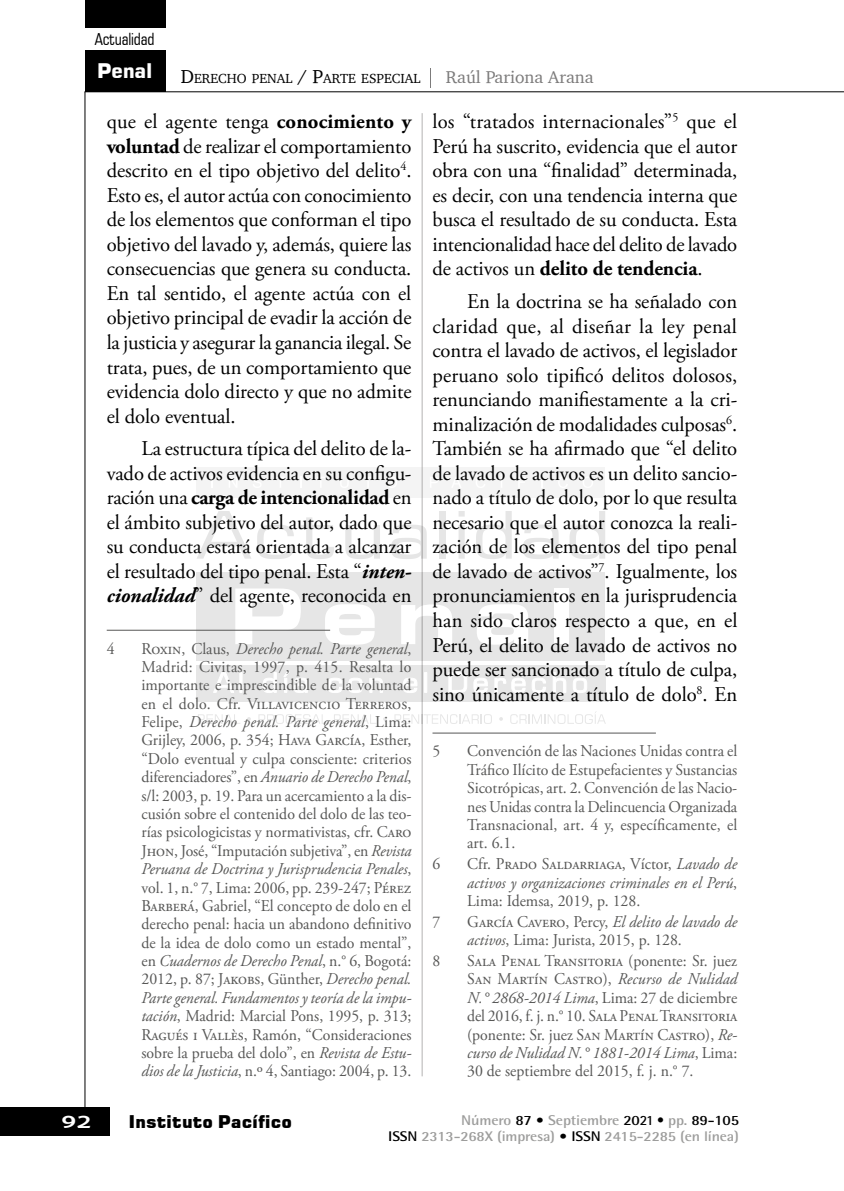
<style>
.page{position:relative;width:844px;height:1191px;background:#fff}
.page>*{position:absolute;margin:0;border:0;box-sizing:border-box;transform-origin:0 0}
.t1{font:21px/24.5px "Adobe Garamond Pro";letter-spacing:-.01em;color:#000;text-align:justify}
.t2{font:700 20.12px "Square 721 BT";letter-spacing:-.01em;color:#fff}
.t3{font:17.5px "Square 721 Blk";color:#000}
.t4{font:17.5px "Charter";color:#7c7b7b}
.t5{font:700 17.5px "Chianti BT";color:#fff;scale:1.45 1}
.t6{font:condensed 16.62px "Square 721 BT";letter-spacing:-.01em;color:#000}
.t7{font:16.45px/18.4px "Adobe Garamond Pro";color:#575756;text-align:justify;scale:.96 1}
.t8{font:700 14.17px "Rotis Semi Sans Std";letter-spacing:-.01em;color:#9d9d9c;scale:1.1 1}
.t9{font:700 14px "Rotis Semi Sans Std";letter-spacing:-.01em;color:#9d9d9c;scale:1.1 1}
.t10{font:13.47px "Charter";color:#000}
.s1{font-size:19.25px}
.s2{font-weight:700}
.s3{font-weight:700;font-style:italic}
.s4{font-style:italic}
.s5{color:#000}
.s6{font-family:"Rotis Sans Serif Std";color:#000}
</style>
<div class="page">
<div style="left:0;top:1107px;width:109px;height:29px;background:#000"></div>
<hr style="left:84px;top:92px;width:1px;height:1015px;background:#000">
<hr style="left:84px;top:91px;width:759px;height:1px;background:#000">
<div style="left:85px;top:51px;width:80px;height:41px;background:#000"></div>
<div style="left:85px;top:0;width:80px;height:27px;background:#000"></div>
<hr style="left:421px;top:113px;width:1px;height:963px;background:#b3b2b2">
<svg style="left:430px;top:68px;width:1px;height:20px"></svg>
<svg style="left:198px;top:714px;width:42px;height:10px"></svg>
<svg style="left:247px;top:717px;width:4px;height:4px"></svg>
<svg style="left:258px;top:714px;width:70px;height:10px"></svg>
<svg style="left:334px;top:714px;width:42px;height:10px"></svg>
<svg style="left:383px;top:717px;width:4px;height:4px"></svg>
<svg style="left:394px;top:714px;width:98px;height:10px"></svg>
<svg style="left:499px;top:717px;width:4px;height:4px"></svg>
<svg style="left:510px;top:712px;width:95px;height:12px"></svg>
<svg style="left:197px;top:511px;width:54px;height:47px"></svg>
<svg style="left:257px;top:524px;width:37px;height:35px"></svg>
<svg style="left:301px;top:517px;width:33px;height:42px"></svg>
<svg style="left:345px;top:525px;width:35px;height:34px"></svg>
<svg style="left:391px;top:524px;width:35px;height:35px"></svg>
<div style="left:439px;top:511px;width:6px;height:47px;background:#e6e6e6"></div>
<svg style="left:458px;top:511px;width:6px;height:47px"></svg>
<svg style="left:476px;top:511px;width:35px;height:48px"></svg>
<svg style="left:523px;top:524px;width:35px;height:35px"></svg>
<svg style="left:569px;top:511px;width:36px;height:48px"></svg>
<div style="left:196px;top:573px;width:409px;height:88px;background:#e6e6e6"></div>
<div style="left:196px;top:467px;width:409px;height:30px;background:#f4f4f4"></div>
<svg style="left:235px;top:588px;width:66px;height:56px"></svg>
<svg style="left:325px;top:604px;width:49px;height:40px"></svg>
<svg style="left:401px;top:604px;width:51px;height:40px"></svg>
<svg style="left:477px;top:604px;width:51px;height:40px"></svg>
<div style="left:554px;top:588px;width:15px;height:56px;background:#fff"></div>
<svg style="left:211px;top:477px;width:2px;height:11px"></svg>
<svg style="left:229px;top:477px;width:8px;height:10px"></svg>
<svg style="left:277px;top:477px;width:7px;height:10px"></svg>
<svg style="left:430px;top:477px;width:8px;height:10px"></svg>
<div style="left:196px;top:665px;width:409px;height:37px;background:#e6e6e6"></div>
<svg style="left:213px;top:672px;width:21px;height:20px"></svg>
<hr style="left:240px;top:672px;width:2px;height:20px;background:#fff">
<svg style="left:263px;top:672px;width:13px;height:21px"></svg>
<svg style="left:283px;top:672px;width:24px;height:21px"></svg>
<svg style="left:328px;top:678px;width:14px;height:15px"></svg>
<svg style="left:348px;top:678px;width:14px;height:15px"></svg>
<svg style="left:369px;top:678px;width:13px;height:14px"></svg>
<svg style="left:403px;top:678px;width:14px;height:15px"></svg>
<hr style="left:424px;top:672px;width:3px;height:20px;background:#fff">
<svg style="left:448px;top:672px;width:19px;height:20px"></svg>
<svg style="left:473px;top:678px;width:14px;height:15px"></svg>
<svg style="left:494px;top:678px;width:31px;height:15px"></svg>
<svg style="left:532px;top:678px;width:13px;height:15px"></svg>
<svg style="left:553px;top:672px;width:13px;height:20px"></svg>
<svg style="left:573px;top:678px;width:13px;height:15px"></svg>
<hr style="left:107px;top:630px;width:223px;height:1px;background:#575756">
<hr style="left:432px;top:733px;width:223px;height:1px;background:#575756">
<p class="t6" style="left:95px;top:29px;width:61px">Actualidad</p>
<p class="t2" style="left:97px;top:59px;width:57px">Penal</p>
<p class="t10" style="left:181px;top:67px;width:241px"><span class="s1">D</span>ERECHO PENAL <span class="s1">/ P</span>ARTE ESPECIAL</p>
<p class="t1" style="left:107px;top:110px;width:306px">que el agente tenga <span class="s2">conocimiento y voluntad</span> de realizar el comportamiento descrito en el tipo objetivo del delito<sup>4</sup>.<br>Esto es, el autor actúa con conocimiento de los elementos que conforman el tipo objetivo del lavado y, además, quiere las consecuencias que genera su conducta.<br>En tal sentido, el agente actúa con el objetivo principal de evadir la acción de la justicia y asegurar la ganancia ilegal. Se trata, pues, de un comportamiento que evidencia dolo directo y que no admite el dolo eventual.</p>
<p class="t1" style="left:107px;top:437px;width:306px;text-indent:35px">La estructura típica del delito de la&shy;vado de activos evidencia en su configu&shy;ración una <span class="s2">carga de intencionalidad</span> en el ámbito subjetivo del autor, dado que su conducta estará orientada a alcanzar el resultado del tipo penal. Esta “<span class="s3">inten&shy;cionalidad</span>” del agente, reconocida en</p>
<p class="t7" style="left:107px;top:640px;width:10px">4</p>
<p class="t7" style="left:141px;top:640px;width:283px">Roxin, Claus, <span class="s4">Derecho penal. Parte general</span>, Madrid: Civitas, 1997, p. 415. Resalta lo importante e imprescindible de la voluntad en el dolo. Cfr. Villavicencio Terreros, Felipe, <span class="s4">Derecho penal. Parte general</span>, Lima:<br>Grijley, 2006, p. 354; Hava García, Esther, “Dolo eventual y culpa consciente: criterios diferenciadores”, en <span class="s4">Anuario de Derecho Penal</span>, s/l: 2003, p. 19. Para un acercamiento a la dis&shy;cusión sobre el contenido del dolo de las teo&shy;rías psicologicistas y normativistas, cfr. Caro Jhon, José, “Imputación subjetiva”, en <span class="s4">Revista Peruana de Doctrina y Jurisprudencia Penales</span>, vol. 1, n.° 7, Lima: 2006, pp. 239-247; Pérez Barberá, Gabriel, “El concepto de dolo en el derecho penal: hacia un abandono definitivo de la idea de dolo como un estado mental”, en <span class="s4">Cuadernos de Derecho Penal</span>, n.° 6, Bogotá:<br>2012, p. 87; Jakobs, Günther, <span class="s4">Derecho penal.<br>Parte general. Fundamentos y teoría de la impu&shy;tación</span>, Madrid: Marcial Pons, 1995, p. 313; Ragués i Vallès, Ramón, “Consideraciones sobre la prueba del dolo”, en <span class="s4">Revista de Estu&shy;dios de la Justicia</span>, n.º 4, Santiago: 2004, p. 13.</p>
<p class="t4" style="left:445px;top:62px;width:149px">Raúl Pariona Arana</p>
<p class="t1" style="left:432px;top:110px;width:306px">los “tratados internacionales”<sup>5</sup> que el Perú ha suscrito, evidencia que el autor obra con una “finalidad” determinada, es decir, con una tendencia interna que busca el resultado de su conducta. Esta intencionalidad hace del delito de lavado de activos un <span class="s2">delito de tendencia</span>.</p>
<p class="t1" style="left:432px;top:290px;width:306px;text-indent:35px">En la doctrina se ha señalado con claridad que, al diseñar la ley penal contra el lavado de activos, el legislador peruano solo tipificó delitos dolosos, renunciando manifiestamente a la cri&shy;minalización de modalidades culposas<sup>6</sup>.<br>También se ha afirmado que “el delito de lavado de activos es un delito sancio&shy;nado a título de dolo, por lo que resulta necesario que el autor conozca la reali&shy;zación de los elementos del tipo penal de lavado de activos”<sup>7</sup>. Igualmente, los pronunciamientos en la jurisprudencia han sido claros respecto a que, en el Perú, el delito de lavado de activos no puede ser sancionado a título de culpa, sino únicamente a título de dolo<sup>8</sup>. En</p>
<p class="t7" style="left:432px;top:742px;width:10px">5</p>
<p class="t7" style="left:467px;top:742px;width:283px">Convención de las Naciones Unidas contra el Tráfico Ilícito de Estupefacientes y Sustancias Sicotrópicas, art. 2. Convención de las Nacio&shy;nes Unidas contra la Delincuencia Organizada Transnacional, art. 4 y, específicamente, el art. 6.1.</p>
<p class="t7" style="left:432px;top:855px;width:10px">6</p>
<p class="t7" style="left:467px;top:855px;width:283px">Cfr. Prado Saldarriaga, Víctor, <span class="s4">Lavado de activos y organizaciones criminales en el Perú</span>, Lima: Idemsa, 2019, p. 128.</p>
<p class="t7" style="left:432px;top:913px;width:10px">7</p>
<p class="t7" style="left:467px;top:913px;width:283px">García Cavero, Percy, <span class="s4">El delito de lavado de activos</span>, Lima: Jurista, 2015, p. 128.</p>
<p class="t7" style="left:432px;top:952px;width:10px">8</p>
<p class="t7" style="left:467px;top:952px;width:283px">Sala Penal Transitoria (ponente: Sr. juez San Martín Castro), <span class="s4">Recurso de Nulidad N.° 2868-2014 Lima</span>, Lima: 27 de diciembre del 2016, f. j. n.° 10. Sala Penal Transitoria (ponente: Sr. juez San Martín Castro), <span class="s4">Re&shy;curso de Nulidad N.° 1881-2014 Lima</span>, Lima:<br>30 de septiembre del 2015, f. j. n.° 7.</p>
<p class="t5" style="left:61px;top:1109px;width:23px">92</p>
<p class="t3" style="left:128px;top:1111px;width:165px">Instituto Pacífico</p>
<p class="t8" style="left:461px;top:1111px;width:254px">Número <span class="s5">87 •</span> Septiembre <span class="s5">20</span><span class="s6">21 •</span> pp. <span class="s5">89-105</span></p>
<p class="t9" style="left:388px;top:1127px;width:320px"><span class="s5">ISSN</span> 2313-268X (impresa) <span class="s5">• ISSN</span> 2415-2285 (en línea)</p>
</div>
